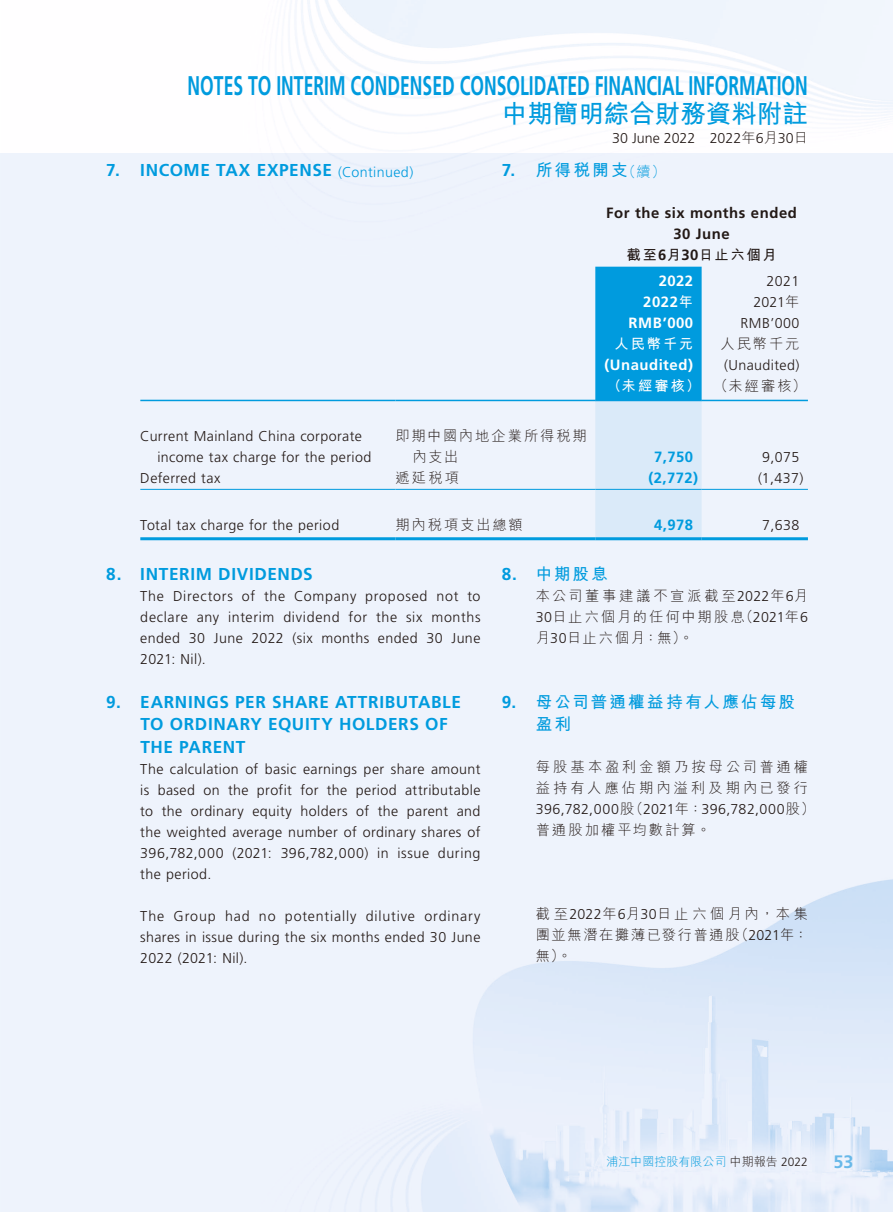
<style>
.page{position:relative;width:893px;height:1212px;background:#fff}
.page>*{position:absolute;margin:0;border:0;box-sizing:border-box;transform-origin:0 0}
.t1{font:700 27px "Frutiger LT Std";color:#009bde;scale:.65 1}
.t2{font:700 25.5px "M Hei HK";color:#009bde}
.t3{font:700 18px "Frutiger LT Std";color:#68b9e9}
.t4{font:700 17.25px/22.5px "Frutiger LT Std";letter-spacing:.035em;color:#009bde}
.t5{font:700 16.5px/22.5px "M Hei HK";letter-spacing:.135em;color:#009bde}
.t6{font:700 14.85px "Frutiger LT Std";letter-spacing:.03em;color:#fff}
.t7{font:700 14.85px/21px "Frutiger LT Std";letter-spacing:.035em;color:#231916;text-align:center}
.t8{font:700 14.85px "Frutiger LT Std";letter-spacing:.03em;color:#009bde}
.t9{font:300 14.25px/21px "Frutiger LT Std";letter-spacing:.03em;color:#231916;text-align:justify}
.t10{font:300 14.25px/21px "M Hei HK";letter-spacing:.155em;color:#231916;text-align:justify}
.t11{font:300 14.25px/21px "M Hei HK";letter-spacing:.13em;color:#231916}
.t12{font:300 14.25px/21px "M Hei HK";letter-spacing:.21em;color:#231916}
.t13{font:300 14.25px "Frutiger LT Std";color:#231916}
.t14{font:700 14.25px "M Hei HK";letter-spacing:.145em;color:#fff}
.t15{font:700 14.25px "M Hei HK";letter-spacing:.13em;color:#231916}
.t16{font:300 12px "M Hei HK";color:#009bde}
.s1{font-family:"M Hei HK"}
.s2{font-weight:300;font-size:14.25px}
.s3{font-family:"Frutiger LT Std";font-size:17.25px}
.s4{font-family:"Frutiger LT Std";font-size:14.85px}
.s5{font-family:"M Hei HK";font-size:14.25px}
.s6{font-weight:300;color:#231916}
.s7{font-family:"Frutiger LT Std"}
.s8{color:#231916}
.s9{font-family:"Frutiger LT Std";color:#231916}
</style>
<div class="page">
<div style="left:0;top:153px;width:893px;height:1059px;background:#eef4fc"></div>
<svg style="left:595px;top:267px;width:107px;height:270px;background:#6ec2eb"></svg>
<hr style="left:140px;top:400px;width:255px;height:1px;background:#009bde">
<hr style="left:395px;top:400px;width:200px;height:1px;background:#009bde">
<hr style="left:595px;top:400px;width:107px;height:1px;background:#009bde">
<hr style="left:702px;top:400px;width:106px;height:1px;background:#009bde">
<hr style="left:140px;top:489px;width:255px;height:1px;background:#009bde">
<hr style="left:395px;top:489px;width:200px;height:1px;background:#009bde">
<hr style="left:595px;top:489px;width:107px;height:1px;background:#009bde">
<hr style="left:702px;top:489px;width:106px;height:1px;background:#009bde">
<hr style="left:140px;top:537px;width:255px;height:3px;background:#009bde">
<hr style="left:395px;top:537px;width:200px;height:3px;background:#009bde">
<hr style="left:595px;top:537px;width:107px;height:3px;background:#009bde">
<hr style="left:702px;top:537px;width:106px;height:3px;background:#009bde">
<h1 class="t1" style="left:188px;top:69px;width:956px">NOTES TO INTERIM CONDENSED CONSOLIDATED FINANCIAL INFORMATION</h1>
<h2 class="t2" style="left:502px;top:95px;width:308px">中期簡明綜合財務資料附註</h2>
<p class="t13" style="left:612px;top:130px;width:197px">30 June 2022 2022<span class="s1">年</span>6<span class="s1">月</span>30<span class="s1">日</span></p>
<p class="t4" style="left:106px;top:159px;width:309px">7. INCOME TAX EXPENSE <span class="s2">(Continued)</span></p>
<p class="t5" style="left:502px;top:158px;width:165px"><span class="s3">7.</span> 所得稅開支<span class="s2">（續）</span></p>
<p class="t7" style="left:606px;top:203px;width:192px">For the six months ended<br>30 June</p>
<p class="t15" style="left:626px;top:245px;width:152px">截至<span class="s4">6</span>月<span class="s4">30</span>日止六個月</p>
<p class="t6" style="left:659px;top:272px;width:36px">2022</p>
<p class="t9" style="left:766px;top:271px;width:34px">2021</p>
<p class="t6" style="left:643px;top:293px;width:51px">2022<span class="s5">年</span></p>
<p class="t9" style="left:753px;top:292px;width:47px">2021<span class="s1">年</span></p>
<p class="t6" style="left:629px;top:314px;width:66px">RMB’000</p>
<p class="t9" style="left:740px;top:313px;width:60px">RMB’000</p>
<p class="t14" style="left:614px;top:333px;width:80px">人民幣千元</p>
<p class="t10" style="left:721px;top:333px;width:80px">人民幣千元</p>
<p class="t6" style="left:605px;top:356px;width:90px">(Unaudited)</p>
<p class="t9" style="left:724px;top:355px;width:77px">(Unaudited)</p>
<p class="t14" style="left:607px;top:375px;width:201px">（未經審核） <span class="s6">（未經審核）</span></p>
<p class="t9" style="left:157px;top:426px;width:216px;text-indent:-17px">Current Mainland China corporate income tax charge for the period</p>
<p class="t11" style="left:412px;top:425px;width:176px;text-indent:-17px">即期中國內地企業所得稅期內支出</p>
<p class="t8" style="left:654px;top:448px;width:40px">7,750</p>
<p class="t9" style="left:762px;top:447px;width:39px">9,075</p>
<p class="t9" style="left:140px;top:468px;width:82px">Deferred tax</p>
<p class="t10" style="left:395px;top:467px;width:65px">遞延稅項</p>
<p class="t8" style="left:648px;top:469px;width:51px">(2,772)</p>
<p class="t9" style="left:758px;top:468px;width:47px">(1,437)</p>
<p class="t9" style="left:140px;top:515px;width:200px">Total tax charge for the period</p>
<p class="t11" style="left:395px;top:514px;width:129px">期內稅項支出總額</p>
<p class="t8" style="left:654px;top:516px;width:40px">4,978</p>
<p class="t9" style="left:762px;top:515px;width:39px">7,638</p>
<p class="t4" style="left:106px;top:563px;width:208px">8. INTERIM DIVIDENDS</p>
<p class="t9" style="left:140px;top:586px;width:342px">The Directors of the Company proposed not to declare any interim dividend for the six months ended 30 June 2022 (six months ended 30 June 2021: Nil).</p>
<p class="t4" style="left:140px;top:690px;width:322px;text-indent:-34px">9. EARNINGS PER SHARE ATTRIBUTABLE<br>TO ORDINARY EQUITY HOLDERS OF<br>THE PARENT</p>
<p class="t9" style="left:140px;top:758px;width:342px">The calculation of basic earnings per share amount is based on the profit for the period attributable to the ordinary equity holders of the parent and the weighted average number of ordinary shares of 396,782,000 (2021: 396,782,000) in issue during the period.</p>
<p class="t9" style="left:140px;top:905px;width:342px">The Group had no potentially dilutive ordinary shares in issue during the six months ended 30 June 2022 (2021: Nil).</p>
<p class="t5" style="left:502px;top:561px;width:108px"><span class="s3">8.</span> 中期股息</p>
<p class="t10" style="left:536px;top:585px;width:274px">本公司董事建議不宣派截至<span class="s7">2022</span>年<span class="s7">6</span>月<span class="s7">30</span>日止六個月的任何中期股息（<span class="s7">2021</span>年<span class="s7">6</span>月<span class="s7">30</span>日止六個月：無）。</p>
<p class="t5" style="left:536px;top:689px;width:261px;text-indent:-34px"><span class="s3">9.</span> 母公司普通權益持有人應佔每股盈利</p>
<p class="t12" style="left:536px;top:756px;width:274px">每股基本盈利金額乃按母公司普通權益持有人應佔期內溢利及期內已發行</p>
<p class="t9" style="left:536px;top:799px;width:281px">396,782,000<span class="s1">股（</span>2021<span class="s1">年：</span>396,782,000<span class="s1">股）</span></p>
<p class="t11" style="left:536px;top:819px;width:176px">普通股加權平均數計算。</p>
<p class="t10" style="left:536px;top:903px;width:274px">截至<span class="s7">2022</span>年<span class="s7">6</span>月<span class="s7">30</span>日止六個月內，本集團並無潛在攤薄已發行普通股（<span class="s7">2021</span>年：無）。</p>
<p class="t16" style="left:607px;top:1155px;width:203px">浦江中國控股有限公司<span class="s8">中期報告</span> <span class="s9">2022</span></p>
<p class="t3" style="left:833px;top:1151px;width:22px">53</p>
</div>
